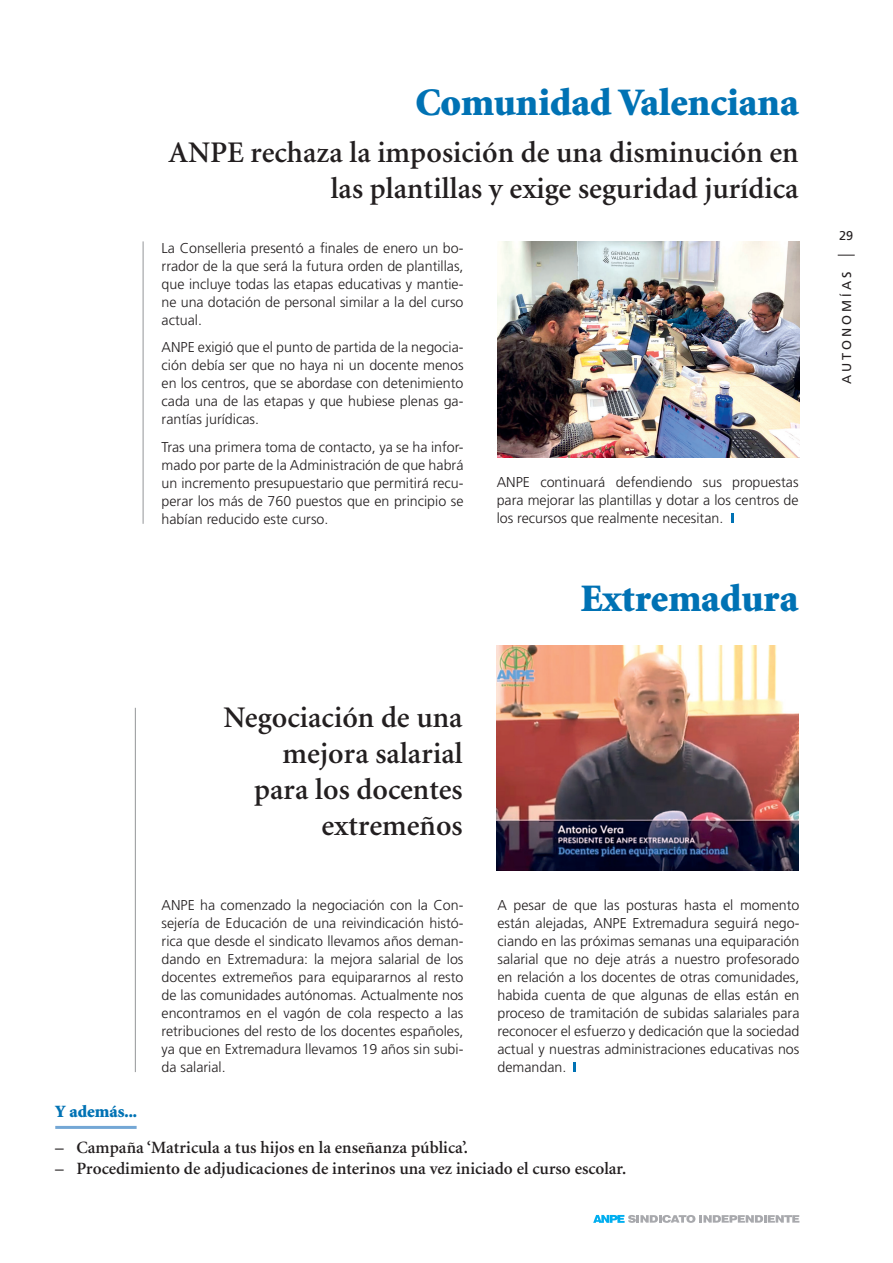
<style>
.page{position:relative;width:893px;height:1263px;background:#fff}
.page>*{position:absolute;margin:0;border:0;box-sizing:border-box;transform-origin:0 0}
.Titular_Editorial{font:900 39px "Minion";color:#0072b4}
.Titular_Editorial-2{font:600 30px/36px "Minion";color:#231f20;text-align:right}
.Titular_Editorial-3{font:600 17.25px "Minion";color:#231f20}
.Titular_Editorial-4{font:900 17.25px "Minion";color:#0072b4}
.t1{font:300 14.25px/18px "Frutiger";color:#231f20;text-align:justify}
.t2{font:12.75px "Frutiger";letter-spacing:.23em;color:#231f20}
</style>
<div class="page">
<svg style="left:593px;top:1215px;width:206px;height:8px"></svg>
<svg style="left:838px;top:255px;width:17px;height:1px"></svg>
<svg style="left:573px;top:1062px;width:3px;height:10px"></svg>
<hr style="left:55px;top:1126px;width:82px;height:3px;background:#74a7d5">
<hr style="left:143px;top:241px;width:1px;height:283px;background:#939598">
<hr style="left:135px;top:708px;width:1px;height:364px;background:#939598">
<img style="left:497px;top:645px;width:302px;height:226px">
<svg style="left:731px;top:513px;width:2px;height:10px"></svg>
<img style="left:497px;top:241px;width:302px;height:217px">
<p class="Titular_Editorial" style="left:415px;top:82px;width:385px">Comunidad Valenciana</p>
<p class="Titular_Editorial-2" style="left:169px;top:136px;width:632px">ANPE rechaza la imposición de una disminución en las plantillas y exige seguridad jurídica</p>
<p class="t1" style="left:162px;top:239px;width:303px">La Conselleria presentó a finales de enero un bo&shy;rrador de la que será la futura orden de plantillas, que incluye todas las etapas educativas y mantie&shy;ne una dotación de personal similar a la del curso actual.</p>
<p class="t1" style="left:162px;top:338px;width:303px">ANPE exigió que el punto de partida de la negocia&shy;ción debía ser que no haya ni un docente menos en los centros, que se abordase con detenimiento cada una de las etapas y que hubiese plenas ga&shy;rantías jurídicas.</p>
<p class="t1" style="left:162px;top:438px;width:303px">Tras una primera toma de contacto, ya se ha infor&shy;mado por parte de la Administración de que habrá un incremento presupuestario que permitirá recu&shy;perar los más de 760 puestos que en principio se habían reducido este curso.</p>
<p class="t1" style="left:497px;top:473px;width:303px">ANPE continuará defendiendo sus propuestas para mejorar las plantillas y dotar a los centros de los recursos que realmente necesitan.</p>
<p class="Titular_Editorial" style="left:580px;top:579px;width:220px">Extremadura</p>
<p class="Titular_Editorial-2" style="left:224px;top:700px;width:241px">Negociación de una mejora salarial para los docentes extremeños</p>
<p class="t1" style="left:162px;top:896px;width:303px">ANPE ha comenzado la negociación con la Con&shy;sejería de Educación de una reivindicación histó&shy;rica que desde el sindicato llevamos años deman&shy;dando en Extremadura: la mejora salarial de los docentes extremeños para equipararnos al resto de las comunidades autónomas. Actualmente nos encontramos en el vagón de cola respecto a las retribuciones del resto de los docentes españoles, ya que en Extremadura llevamos 19 años sin subi&shy;da salarial.</p>
<p class="t1" style="left:497px;top:896px;width:303px">A pesar de que las posturas hasta el momento están alejadas, ANPE Extremadura seguirá nego&shy;ciando en las próximas semanas una equiparación salarial que no deje atrás a nuestro profesorado en relación a los docentes de otras comunidades, habida cuenta de que algunas de ellas están en proceso de tramitación de subidas salariales para reconocer el esfuerzo y dedicación que la sociedad actual y nuestras administraciones educativas nos demandan.</p>
<p class="Titular_Editorial-4" style="left:55px;top:1103px;width:83px">Y además...</p>
<p class="Titular_Editorial-3" style="left:55px;top:1139px;width:414px">– Campaña ‘Matricula a tus hijos en la enseñanza pública’.</p>
<p class="Titular_Editorial-3" style="left:55px;top:1159px;width:573px">– Procedimiento de adjudicaciones de interinos una vez iniciado el curso escolar.</p>
<p class="t2" style="left:839px;top:228px;width:16px">29</p>
<p class="t2" style="left:839px;top:384px;width:114px;rotate:-90deg">AUTONOMÍAS</p>
</div>
